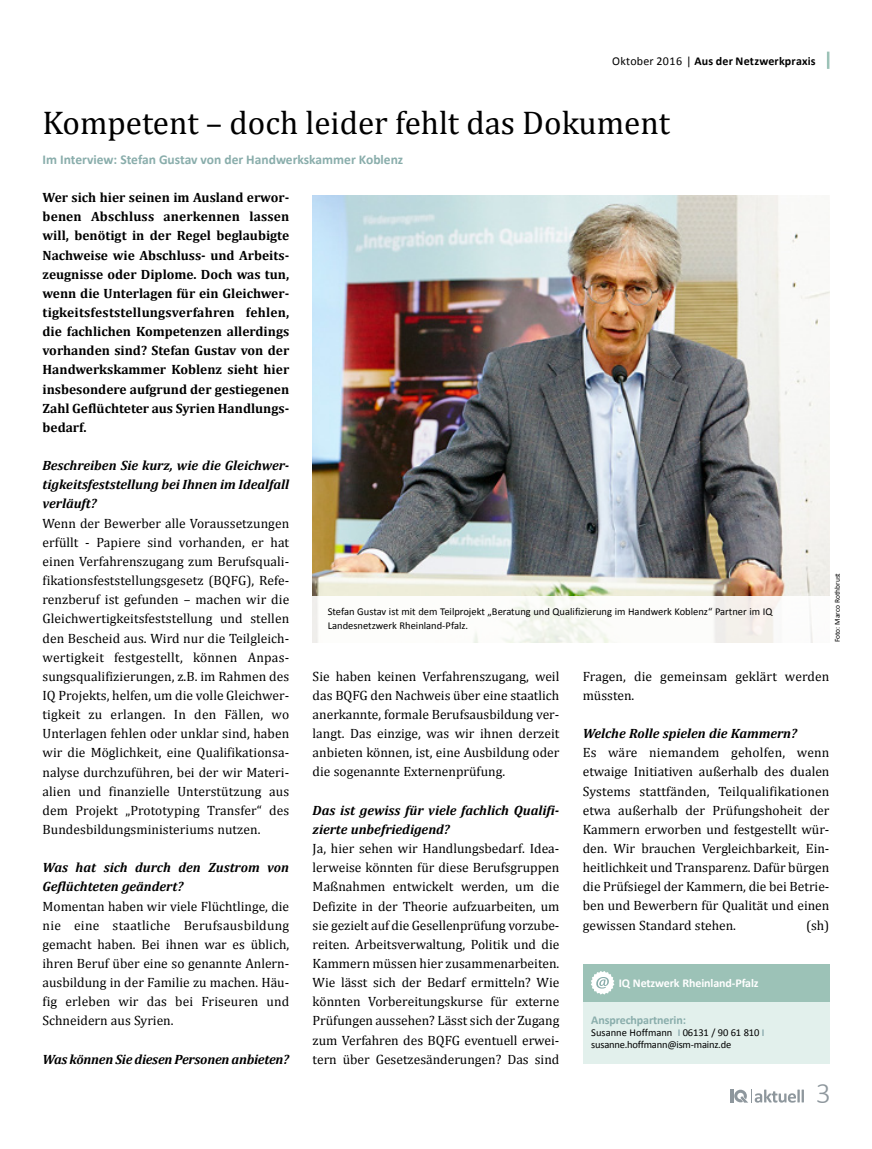
<style>
.page{position:relative;width:872px;height:1149px;background:#fff}
.page>*{position:absolute;margin:0;border:0;box-sizing:border-box;transform-origin:0 0}
.t1{font:33px "Cambria";color:#000}
.t2{font:300 30px "Calibri";color:#8e979d}
.t3{font:13.5px/19.2px "Cambria";color:#000;text-align:justify}
.t4{font:700 13.5px/19.2px "Cambria";color:#000;text-align:justify}
.t5{font:italic 700 13.5px/19.2px "Cambria";color:#000}
.t6{font:700 13.5px "Calibri";color:#89adab}
.t7{font:700 12px "Calibri";letter-spacing:.015em;color:#000}
.t8{font:700 12px "Calibri";letter-spacing:-.01em;color:#fff}
.t9{font:700 12px "Calibri";letter-spacing:-.01em;color:#89adab}
.t10{font:10.5px/12px "Calibri";color:#000}
.t11{font:7.5px "Calibri";color:#000}
.s1{font-weight:400}
.s2{color:#6a9096}
</style>
<div class="page">
<svg style="left:827px;top:52px;width:2px;height:17px"></svg>
<svg style="left:730px;top:1089px;width:74px;height:13px"></svg>
<div style="left:583px;top:1001px;width:246px;height:62px;background:#e2f0ec"></div>
<div style="left:583px;top:964px;width:246px;height:37px;background:#9cc2b7"></div>
<svg style="left:591px;top:971px;width:23px;height:23px"></svg>
<img style="left:312px;top:195px;width:517px;height:400px">
<svg style="left:312px;top:595px;width:517px;height:47px"></svg>
<p class="t7" style="left:612px;top:53px;width:205px"><span class="s1">Oktober 2016 |</span> Aus der Netzwerkpraxis</p>
<h1 class="t1" style="left:43px;top:104px;width:629px">Kompetent – doch leider fehlt das Dokument</h1>
<p class="t6" style="left:43px;top:150px;width:362px">Im Interview: Stefan Gustav von der Handwerkskammer Koblenz</p>
<p class="t4" style="left:43px;top:187px;width:248px">Wer sich hier seinen im Ausland erwor&shy;benen Abschluss anerkennen lassen will, benötigt in der Regel beglaubigte Nachweise wie Abschluss- und Arbeits&shy;zeugnisse oder Diplome. Doch was tun, wenn die Unterlagen für ein Gleichwer&shy;tigkeitsfeststellungsverfahren fehlen, die fachlichen Kompetenzen allerdings vorhanden sind? Stefan Gustav von der Handwerkskammer Koblenz sieht hier insbesondere aufgrund der gestiegenen Zahl Geflüchteter aus Syrien Handlungs&shy;bedarf.</p>
<p class="t5" style="left:43px;top:455px;width:248px;text-align:justify">Beschreiben Sie kurz, wie die Gleichwer&shy;tigkeitsfeststellung bei Ihnen im Idealfall verläuft?</p>
<p class="t3" style="left:43px;top:513px;width:248px">Wenn der Bewerber alle Voraussetzungen erfüllt - Papiere sind vorhanden, er hat einen Verfahrenszugang zum Berufsquali&shy;fikationsfeststellungsgesetz (BQFG), Refe&shy;renzberuf ist gefunden – machen wir die Gleichwertigkeitsfeststellung und stellen den Bescheid aus. Wird nur die Teilgleich&shy;wertigkeit festgestellt, können Anpas&shy;sungsqualifizierungen, z.B. im Rahmen des IQ Projekts, helfen, um die volle Gleichwer&shy;tigkeit zu erlangen. In den Fällen, wo Unterlagen fehlen oder unklar sind, haben wir die Möglichkeit, eine Qualifikationsa&shy;nalyse durchzuführen, bei der wir Materi&shy;alien und finanzielle Unterstützung aus dem Projekt „Prototyping Transfer“ des Bundesbildungsministeriums nutzen.</p>
<p class="t5" style="left:43px;top:857px;width:248px">Was hat sich durch den Zustrom von<br>Geflüchteten geändert?</p>
<p class="t3" style="left:43px;top:896px;width:248px">Momentan haben wir viele Flüchtlinge, die nie eine staatliche Berufsausbildung gemacht haben. Bei ihnen war es üblich, ihren Beruf über eine so genannte Anlern&shy;ausbildung in der Familie zu machen. Häu&shy;fig erleben wir das bei Friseuren und Schneidern aus Syrien.</p>
<p class="t5" style="left:43px;top:1048px;width:248px">Was können Sie diesen Personen anbieten?</p>
<p class="t10" style="left:328px;top:604px;width:446px;line-height:13.5px">Stefan Gustav ist mit dem Teilprojekt „Beratung und Qualifizierung im Handwerk Koblenz“ Partner im IQ<br>Landesnetzwerk Rheinland-Pfalz.</p>
<p class="t11" style="left:832px;top:642px;width:71px;rotate:-90deg">Foto: Marco Rothbrust</p>
<p class="t3" style="left:313px;top:666px;width:248px">Sie haben keinen Verfahrenszugang, weil das BQFG den Nachweis über eine staatlich anerkannte, formale Berufsausbildung ver&shy;langt. Das einzige, was wir ihnen derzeit anbieten können, ist, eine Ausbildung oder die sogenannte Externenprüfung.</p>
<p class="t5" style="left:313px;top:799px;width:248px">Das ist gewiss für viele fachlich Qualifi&shy;zierte unbefriedigend?</p>
<p class="t3" style="left:313px;top:838px;width:248px">Ja, hier sehen wir Handlungsbedarf. Idea&shy;lerweise könnten für diese Berufsgruppen Maßnahmen entwickelt werden, um die Defizite in der Theorie aufzuarbeiten, um sie gezielt auf die Gesellenprüfung vorzube&shy;reiten. Arbeitsverwaltung, Politik und die Kammern müssen hier zusammenarbeiten.<br>Wie lässt sich der Bedarf ermitteln? Wie könnten Vorbereitungskurse für externe Prüfungen aussehen? Lässt sich der Zugang zum Verfahren des BQFG eventuell erwei&shy;tern über Gesetzesänderungen? Das sind</p>
<p class="t3" style="left:583px;top:666px;width:248px">Fragen, die gemeinsam geklärt werden müssten.</p>
<p class="t5" style="left:583px;top:723px;width:216px">Welche Rolle spielen die Kammern?</p>
<p class="t3" style="left:583px;top:742px;width:248px">Es wäre niemandem geholfen, wenn etwaige Initiativen außerhalb des dualen Systems stattfänden, Teilqualifikationen etwa außerhalb der Prüfungshoheit der Kammern erworben und festgestellt wür&shy;den. Wir brauchen Vergleichbarkeit, Ein&shy;heitlichkeit und Transparenz. Dafür bürgen die Prüfsiegel der Kammern, die bei Betrie&shy;ben und Bewerbern für Qualität und einen gewissen Standard stehen.</p>
<p class="t3" style="left:806px;top:915px;width:25px">(sh)</p>
<p class="t8" style="left:619px;top:974px;width:141px">IQ Netzwerk Rheinland-Pfalz</p>
<p class="t9" style="left:591px;top:1011px;width:96px">Ansprechpartnerin:</p>
<p class="t10" style="left:591px;top:1026px;width:175px">Susanne Hoffmann <span class="s2">I</span> 06131 / 90 61 810 <span class="s2">I </span>susanne.hoffmann@ism-mainz.de</p>
<h2 class="t2" style="left:816px;top:1073px;width:17px">3</h2>
</div>
